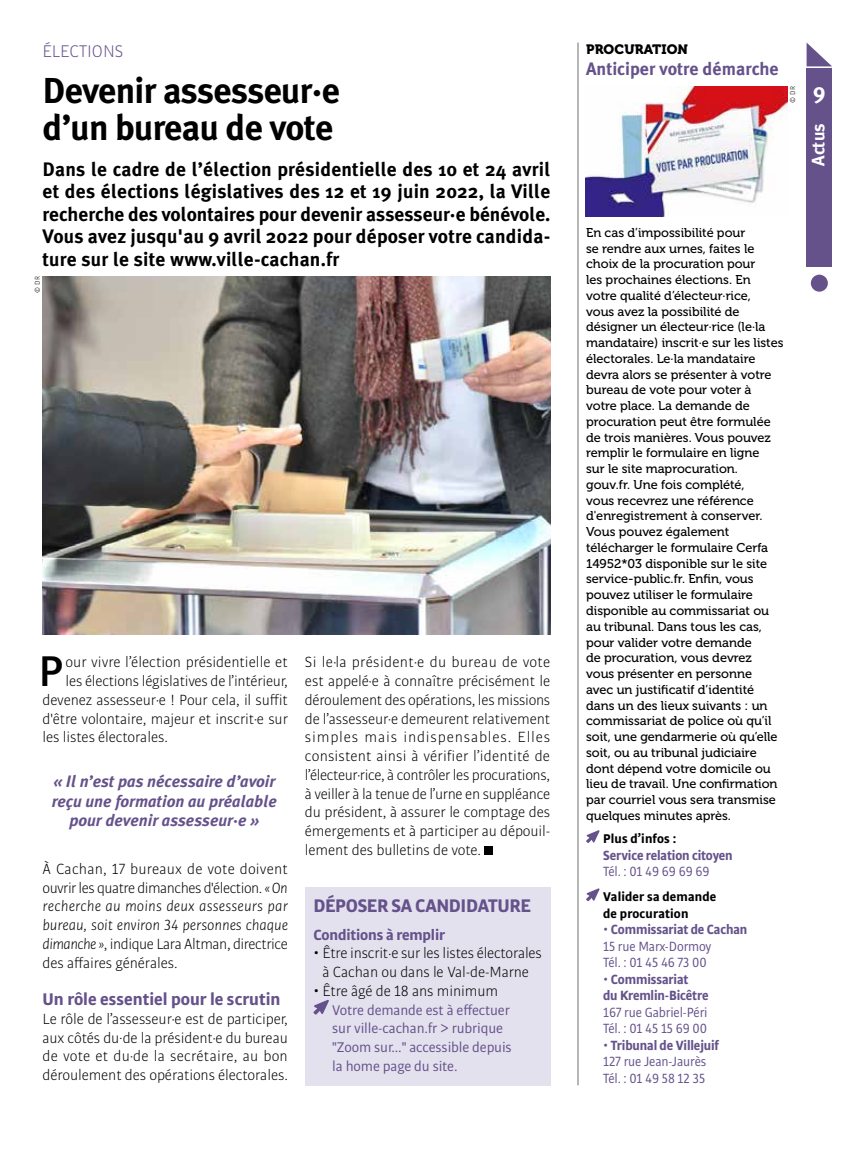
<style>
.page{position:relative;width:851px;height:1149px;background:#fff}
.page>*{position:absolute;margin:0;border:0;box-sizing:border-box;transform-origin:0 0}
.t1{font:500 42.9px "Meta Plus";color:#000}
.t2{font:700 36px/37.5px "Meta Plus";letter-spacing:-.02em;color:#000}
.t3{font:700 22.5px "Meta Plus";color:#fff}
.t4{font:700 19.5px/22.5px "Meta Plus";letter-spacing:.01em;color:#000;text-align:justify}
.t5{font:700 19.5px "Bulo";letter-spacing:-.02em;color:#65528b}
.t6{font:700 18px "Bulo";color:#65528b}
.t7{font:700 18px "Meta Plus";color:#65528b}
.t8{font:300 18px "Bulo";color:#65528b}
.t9{font:700 18px "Meta Plus";color:#fff}
.t10{font:italic 700 16.5px/19.5px "Meta Plus";color:#65528b;text-align:center}
.t11{font:300 15.75px/18.8px "Bulo";letter-spacing:-.01em;color:#000;text-align:justify}
.t12{font:700 15.75px "Bulo";letter-spacing:-.01em;color:#65528b}
.t13{font:15px/18.8px "Bulo";letter-spacing:-.01em;color:#65528b}
.t14{font:14.25px/16.5px "Bulo";letter-spacing:-.01em;color:#65528b;scale:.95 1}
.t15{font:700 14.25px/16.5px "Bulo";letter-spacing:-.01em;color:#65528b;scale:.95 1}
.t16{font:700 13.5px/16.5px "Bulo";letter-spacing:.01em;color:#000}
.t17{font:13.5px "Museo 900";letter-spacing:.01em;color:#000}
.t18{font:12.75px/15.8px "Museo 500";color:#000}
.t19{font:300 7.5px "Bulo";color:#000}
.s1{font-style:italic}
.s2{font-weight:700}
.s3{font-weight:400}
</style>
<div class="page">
<svg style="left:806px;top:43px;width:26px;height:23px"></svg>
<div style="left:806px;top:68px;width:26px;height:199px;background:#65528b"></div>
<div style="left:810px;top:274px;width:17px;height:17px;background:#65528b;border-radius:50%"></div>
<div style="left:484px;top:846px;width:8px;height:8px;background:#000"></div>
<svg style="left:586px;top:830px;width:13px;height:12px"></svg>
<svg style="left:586px;top:888px;width:13px;height:13px"></svg>
<hr style="left:577px;top:43px;width:1px;height:1041px;background:#706f6f">
<img style="left:585px;top:87px;width:202px;height:129px">
<img style="left:43px;top:276px;width:507px;height:358px">
<div style="left:305px;top:887px;width:245px;height:197px;background:#e4e1ee"></div>
<svg style="left:313px;top:999px;width:16px;height:15px"></svg>
<h3 class="t8" style="left:43px;top:40px;width:82px">ÉLECTIONS</h3>
<h2 class="t2" style="left:43px;top:71px;width:299px">Devenir assesseur·e d’un bureau de vote</h2>
<p class="t4" style="left:43px;top:157px;width:509px">Dans le cadre de l’élection présidentielle des 10 et 24 avril et des élections législatives des 12 et 19 juin 2022, la Ville recherche des volontaires pour devenir assesseur·e bénévole.<br>Vous avez jusqu'au 9 avril 2022 pour déposer votre candida&shy;ture sur le site www.ville-cachan.fr</p>
<p class="t19" style="left:33px;top:292px;width:18px;rotate:-90deg">© DR</p>
<h1 class="t1" style="left:39px;top:646px;width:26px">P</h1>
<p class="t11" style="left:65px;top:652px;width:224px">our vivre l’élection présidentielle et</p>
<p class="t11" style="left:65px;top:671px;width:224px">les élections législatives de l’intérieur,</p>
<p class="t11" style="left:43px;top:689px;width:247px">devenez assesseur·e ! Pour cela, il suffit</p>
<p class="t11" style="left:43px;top:708px;width:247px">d'être volontaire, majeur et inscrit·e sur</p>
<p class="t11" style="left:43px;top:727px;width:127px">les listes électorales.</p>
<p class="t10" style="left:52px;top:771px;width:226px">« Il n’est pas nécessaire d’avoir reçu une formation au préalable pour devenir assesseur·e »</p>
<p class="t11" style="left:43px;top:858px;width:247px">À Cachan, 17 bureaux de vote doivent ouvrir les quatre dimanches d'élection. <span class="s1">« On recherche au moins deux assesseurs par bureau, soit environ 34 personnes chaque dimanche »</span>, indique Lara Altman, directrice des affaires générales.</p>
<h3 class="t6" style="left:43px;top:987px;width:239px">Un rôle essentiel pour le scrutin</h3>
<p class="t11" style="left:43px;top:1008px;width:247px">Le rôle de l’assesseur·e est de participer, aux côtés du.de la président·e du bureau de vote et du·de la secrétaire, au bon déroulement des opérations électorales.</p>
<p class="t11" style="left:305px;top:652px;width:247px">Si le·la président·e du bureau de vote est appelé·e à connaître précisément le déroulement des opérations, les missions de l’assesseur·e demeurent relativement simples mais indispensables. Elles consistent ainsi à vérifier l’identité de l’électeur·rice, à contrôler les procurations, à veiller à la tenue de l’urne en suppléance du président, à assurer le comptage des émergements et à participer au dépouil&shy;lement des bulletins de vote.</p>
<h3 class="t5" style="left:313px;top:893px;width:219px">DÉPOSER SA CANDIDATURE</h3>
<p class="t12" style="left:313px;top:923px;width:133px">Conditions à remplir</p>
<p class="t11" style="left:313px;top:943px;width:230px;text-align:center">• Être inscrit.e sur les listes électorales à Cachan ou dans le Val-de-Marne</p>
<p class="t11" style="left:313px;top:980px;width:186px">• Être âgé de 18 ans minimum</p>
<p class="t13" style="left:332px;top:999px;width:181px">Votre demande est à effectuer sur ville-cachan.fr &gt; rubrique "Zoom sur..." accessible depuis la home page du site.</p>
<p class="t17" style="left:586px;top:41px;width:103px">PROCURATION</p>
<h3 class="t7" style="left:586px;top:58px;width:194px">Anticiper votre démarche</h3>
<p class="t19" style="left:788px;top:103px;width:18px;rotate:-90deg">© DR</p>
<h3 class="t3" style="left:812px;top:78px;width:14px">9</h3>
<h3 class="t9" style="left:807px;top:166px;width:44px;rotate:-90deg">Actus</h3>
<p class="t18" style="left:586px;top:225px;width:199px">En cas d’impossibilité pour<br>se rendre aux urnes, faites le choix de la procuration pour<br>les prochaines élections. En votre qualité d’électeur·rice,<br>vous avez la possibilité de désigner un électeur·rice (le·la mandataire) inscrit·e sur les listes électorales. Le·la mandataire devra alors se présenter à votre bureau de vote pour voter à votre place. La demande de procuration peut être formulée de trois manières. Vous pouvez remplir le formulaire en ligne<br>sur le site maprocuration. gouv.fr. Une fois complété,<br>vous recevrez une référence d'enregistrement à conserver.<br>Vous pouvez également télécharger le formulaire Cerfa<br>14952*03 disponible sur le site service-public.fr. Enfin, vous pouvez utiliser le formulaire disponible au commissariat ou au tribunal. Dans tous les cas, pour valider votre demande<br>de procuration, vous devrez<br>vous présenter en personne<br>avec un justificatif d’identité dans un des lieux suivants : un commissariat de police où qu’il soit, une gendarmerie où qu’elle soit, ou au tribunal judiciaire dont dépend votre domicile ou lieu de travail. Une confirmation par courriel vous sera transmise quelques minutes après.</p>
<p class="t16" style="left:603px;top:829px;width:74px">Plus d’infos :</p>
<p class="t15" style="left:603px;top:845px;width:138px">Service relation citoyen</p>
<p class="t14" style="left:603px;top:862px;width:113px">Tél. : 01 49 69 69 69</p>
<p class="t16" style="left:603px;top:887px;width:114px">Valider sa demande de procuration</p>
<p class="t14" style="left:603px;top:920px;width:153px">• <span class="s2">Commissariat de Cachan<br></span>15 rue Marx-Dormoy<br>Tél. : 01 45 46 73 00</p>
<p class="t15" style="left:603px;top:970px;width:112px"><span class="s3">•</span> Commissariat<br>du Kremlin-Bicêtre</p>
<p class="t14" style="left:603px;top:1003px;width:111px">167 rue Gabriel-Péri<br>Tél. : 01 45 15 69 00</p>
<p class="t14" style="left:603px;top:1036px;width:123px">• <span class="s2">Tribunal de Villejuif<br></span>127 rue Jean-Jaurès<br>Tél. : 01 49 58 12 35</p>
</div>
